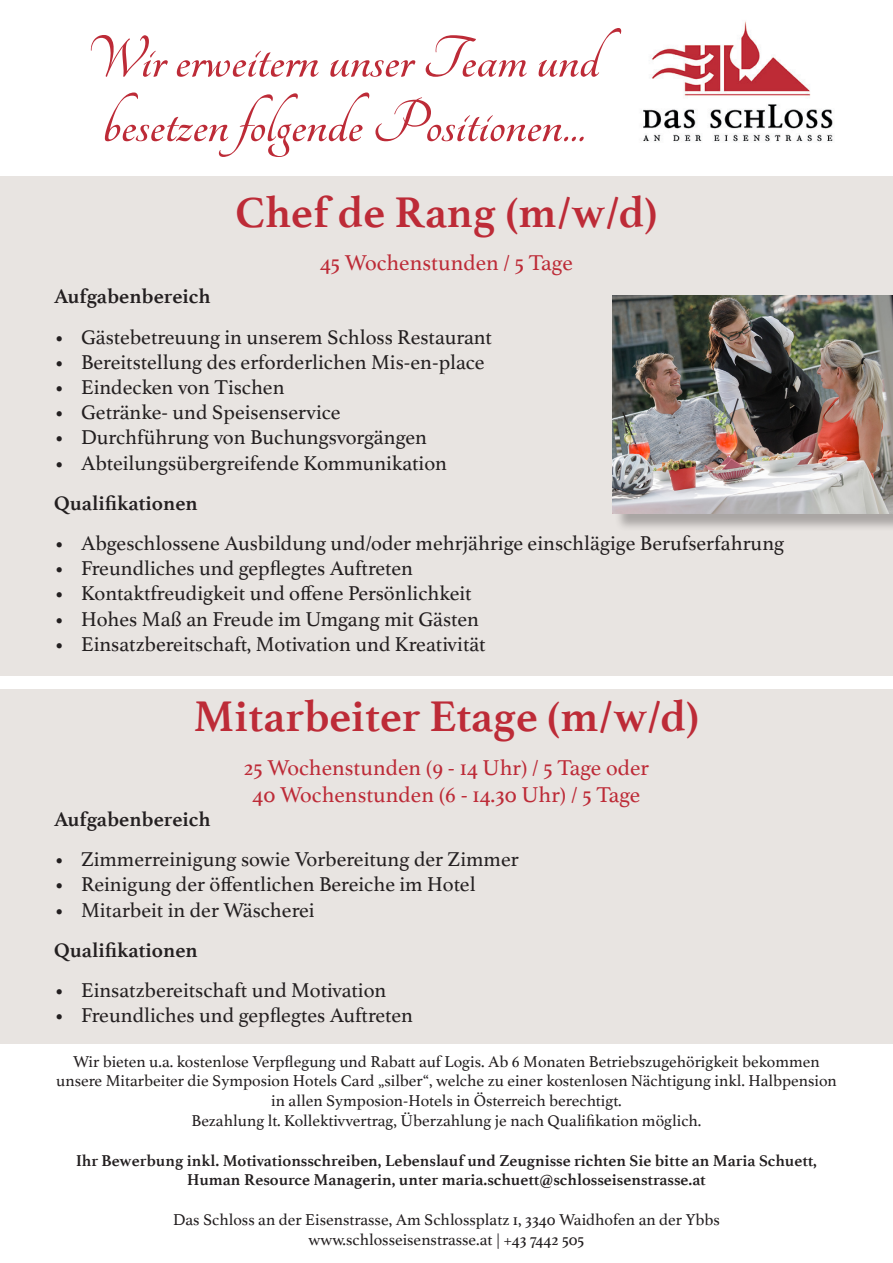
<style>
.page{position:relative;width:893px;height:1263px;background:#fff}
.page>*{position:absolute;margin:0;border:0;box-sizing:border-box;transform-origin:0 0}
.t1{font:700 64.5px "Tangerine";color:#bd2b37}
.t2{font:700 45px "Athelas";color:#bd2b37}
.t3{font:22.5px "Athelas";color:#bd2b37}
.t4{font:21px "Athelas";color:#231f20}
.t5{font:700 21px "Athelas";color:#231f20}
.t6{font:16.5px/19.8px "Athelas";color:#231f20;text-align:center}
.t7{font:700 16.5px/19.8px "Athelas";color:#231f20;text-align:center}
</style>
<div class="page">
<div style="left:0;top:689px;width:893px;height:354px;background:#e8e4e1"></div>
<div style="left:0;top:176px;width:893px;height:500px;background:#e8e4e1"></div>
<img style="left:643px;top:21px;width:190px;height:122px">
<div style="left:615px;top:298px;width:278px;height:234px;background:#231f20;opacity:.32"></div>
<img style="left:612px;top:296px;width:281px;height:217px">
<p class="t1" style="left:86px;top:27px;width:514px">Wir erweitern unser Team und</p>
<p class="t1" style="left:100px;top:92px;width:487px">besetzen folgende Positionen...</p>
<p class="t2" style="left:235px;top:175px;width:424px">Chef de Rang (m/w/d)</p>
<p class="t3" style="left:320px;top:245px;width:254px">45 Wochenstunden / 5 Tage</p>
<p class="t5" style="left:54px;top:279px;width:158px">Aufgabenbereich</p>
<p class="t4" style="left:54px;top:320px;width:440px">• Gästebetreuung in unserem Schloss Restaurant</p>
<p class="t4" style="left:54px;top:345px;width:432px">• Bereitstellung des erforderlichen Mis-en-place</p>
<p class="t4" style="left:54px;top:370px;width:232px">• Eindecken von Tischen</p>
<p class="t4" style="left:54px;top:396px;width:288px">• Getränke- und Speisenservice</p>
<p class="t4" style="left:54px;top:421px;width:375px">• Durchführung von Buchungsvorgängen</p>
<p class="t4" style="left:54px;top:446px;width:395px">• Abteilungsübergreifende Kommunikation</p>
<p class="t5" style="left:54px;top:486px;width:145px">Qualifikationen</p>
<p class="t4" style="left:54px;top:526px;width:732px">• Abgeschlossene Ausbildung und/oder mehrjährige einschlägige Berufserfahrung</p>
<p class="t4" style="left:54px;top:552px;width:361px">• Freundliches und gepflegtes Auftreten</p>
<p class="t4" style="left:54px;top:577px;width:419px">• Kontaktfreudigkeit und offene Persönlichkeit</p>
<p class="t4" style="left:54px;top:602px;width:427px">• Hohes Maß an Freude im Umgang mit Gästen</p>
<p class="t4" style="left:54px;top:627px;width:433px">• Einsatzbereitschaft, Motivation und Kreativität</p>
<p class="t2" style="left:194px;top:680px;width:507px">Mitarbeiter Etage (m/w/d)</p>
<p class="t3" style="left:244px;top:749px;width:407px">25 Wochenstunden (9 - 14 Uhr) / 5 Tage oder</p>
<p class="t3" style="left:253px;top:776px;width:389px">40 Wochenstunden (6 - 14.30 Uhr) / 5 Tage</p>
<p class="t5" style="left:54px;top:802px;width:158px">Aufgabenbereich</p>
<p class="t4" style="left:54px;top:842px;width:466px">• Zimmerreinigung sowie Vorbereitung der Zimmer</p>
<p class="t4" style="left:54px;top:868px;width:423px">• Reinigung der öffentlichen Bereiche im Hotel</p>
<p class="t4" style="left:54px;top:893px;width:262px">• Mitarbeit in der Wäscherei</p>
<p class="t5" style="left:54px;top:933px;width:145px">Qualifikationen</p>
<p class="t4" style="left:54px;top:973px;width:334px">• Einsatzbereitschaft und Motivation</p>
<p class="t4" style="left:54px;top:998px;width:361px">• Freundliches und gepflegtes Auftreten</p>
<p class="t6" style="left:56px;top:1051px;width:782px">Wir bieten u.a. kostenlose Verpflegung und Rabatt auf Logis. Ab 6 Monaten Betriebszugehörigkeit bekommen unsere Mitarbeiter die Symposion Hotels Card „silber“, welche zu einer kostenlosen Nächtigung inkl. Halbpension in allen Symposion-Hotels in Österreich berechtigt.</p>
<p class="t6" style="left:192px;top:1110px;width:511px">Bezahlung lt. Kollektivvertrag, Überzahlung je nach Qualifikation möglich.</p>
<p class="t7" style="left:76px;top:1150px;width:742px">Ihr Bewerbung inkl. Motivationsschreiben, Lebenslauf und Zeugnisse richten Sie bitte an Maria Schuett,<br>Human Resource Managerin, unter maria.schuett@schlosseisenstrasse.at</p>
<p class="t6" style="left:173px;top:1209px;width:548px">Das Schloss an der Eisenstrasse, Am Schlossplatz 1, 3340 Waidhofen an der Ybbs</p>
<p class="t6" style="left:309px;top:1229px;width:277px">www.schlosseisenstrasse.at | +43 7442 505</p>
</div>
